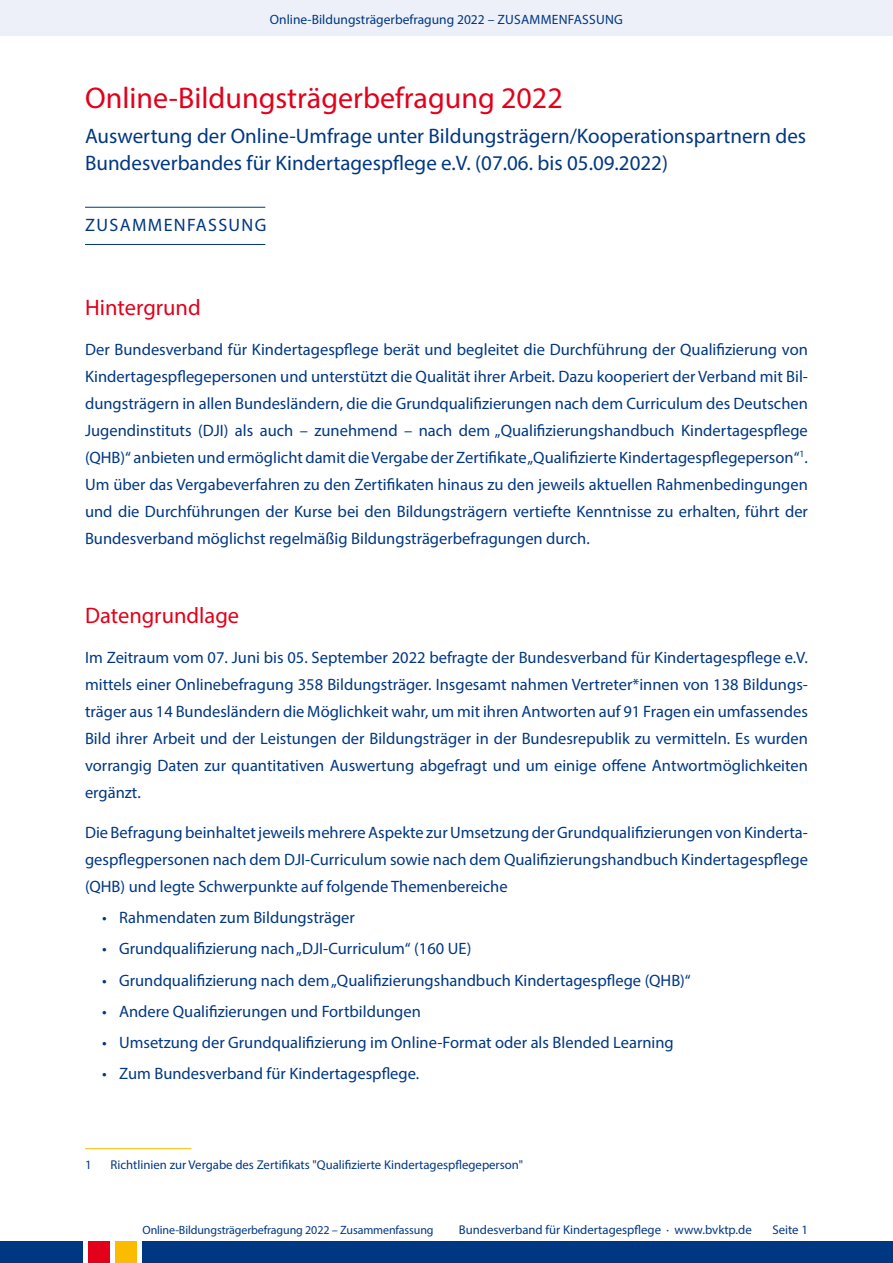
<style>
.page{position:relative;width:893px;height:1263px;background:#fff}
.page>*{position:absolute;margin:0;border:0;box-sizing:border-box;transform-origin:0 0}
.Überschrift_2_Ebene{font:30px "Myriad Pro";color:#e2001a}
.Überschrift_2_Ebene-2{font:22.5px "Myriad Pro";color:#e2001a}
.Text{font:21px/27px "Myriad Pro";color:#003782}
.Text-2{font:18px "Myriad Pro";letter-spacing:.075em;color:#003782}
.Text-3{font:16.5px/27px "Myriad Pro";color:#003782;text-align:justify}
.Text-4{font:13.5px "Myriad Pro";color:#003782}
.Fußnote{font:12.75px "Myriad Pro";color:#003782}
.t1{font:12px "Myriad Pro";letter-spacing:-.01em;color:#003782}
</style>
<div class="page">
<div style="left:0;top:1242px;width:893px;height:21px;background:#003782"></div>
<div style="left:84px;top:1242px;width:5px;height:21px;background:#fff"></div>
<div style="left:110px;top:1242px;width:5px;height:21px;background:#fff"></div>
<div style="left:136px;top:1242px;width:5px;height:21px;background:#fff"></div>
<div style="left:89px;top:1242px;width:21px;height:21px;background:#e2001a"></div>
<div style="left:115px;top:1242px;width:21px;height:21px;background:#fabb00"></div>
<hr style="left:85px;top:1148px;width:106px;height:1px;background:#fabb00">
<hr style="left:85px;top:207px;width:180px;height:1px;background:#003782">
<hr style="left:85px;top:244px;width:180px;height:1px;background:#003782">
<div style="left:0;top:0;width:893px;height:36px;background:#edf0f8"></div>
<p class="Text-4" style="left:270px;top:11px;width:355px">Online-Bildungsträgerbefragung 2022 – ZUSAMMENFASSUNG</p>
<p class="Überschrift_2_Ebene" style="left:85px;top:79px;width:479px">Online-Bildungsträgerbefragung 2022</p>
<p class="Text" style="left:85px;top:122px;width:723px">Auswertung der Online-Umfrage unter Bildungsträgern/Kooperationspartnern des<br>Bundesverbandes für Kindertagespflege e.V. (07.06. bis 05.09.2022)</p>
<p class="Text-2" style="left:85px;top:214px;width:183px">ZUSAMMENFASSUNG</p>
<p class="Überschrift_2_Ebene-2" style="left:85px;top:293px;width:117px">Hintergrund</p>
<p class="Text-3" style="left:85px;top:335px;width:724px">Der Bundesverband für Kindertagespflege berät und begleitet die Durchführung der Qualifizierung von Kindertagespflegepersonen und unterstützt die Qualität ihrer Arbeit. Dazu kooperiert der Verband mit Bil&shy;dungsträgern in allen Bundesländern, die die Grundqualifizierungen nach dem Curriculum des Deutschen Jugendinstituts (DJI) als auch – zunehmend – nach dem „Qualifizierungshandbuch Kindertagespflege (QHB)“ anbieten und ermöglicht damit die Vergabe der Zertifikate „Qualifizierte Kindertagespflegeperson“<sup>1</sup>.<br>Um über das Vergabeverfahren zu den Zertifikaten hinaus zu den jeweils aktuellen Rahmenbedingungen und die Durchführungen der Kurse bei den Bildungsträgern vertiefte Kenntnisse zu erhalten, führt der Bundesverband möglichst regelmäßig Bildungsträgerbefragungen durch.</p>
<p class="Überschrift_2_Ebene-2" style="left:85px;top:602px;width:156px">Datengrundlage</p>
<p class="Text-3" style="left:85px;top:644px;width:724px">Im Zeitraum vom 07. Juni bis 05. September 2022 befragte der Bundesverband für Kindertagespflege e.V. mittels einer Onlinebefragung 358 Bildungsträger. Insgesamt nahmen Vertreter*innen von 138 Bildungs&shy;träger aus 14 Bundesländern die Möglichkeit wahr, um mit ihren Antworten auf 91 Fragen ein umfassendes Bild ihrer Arbeit und der Leistungen der Bildungsträger in der Bundesrepublik zu vermitteln. Es wurden vorrangig Daten zur quantitativen Auswertung abgefragt und um einige offene Antwortmöglichkeiten ergänzt.</p>
<p class="Text-3" style="left:85px;top:818px;width:724px">Die Befragung beinhaltet jeweils mehrere Aspekte zur Umsetzung der Grundqualifizierungen von Kinderta&shy;gespflegpersonen nach dem DJI-Curriculum sowie nach dem Qualifizierungshandbuch Kindertagespflege (QHB) und legte Schwerpunkte auf folgende Themenbereiche</p>
<p class="Text-3" style="left:102px;top:904px;width:254px">• Rahmendaten zum Bildungsträger</p>
<p class="Text-3" style="left:102px;top:935px;width:371px">• Grundqualifizierung nach „DJI-Curriculum“ (160 UE)</p>
<p class="Text-3" style="left:102px;top:966px;width:590px">• Grundqualifizierung nach dem „Qualifizierungshandbuch Kindertagespflege (QHB)“</p>
<p class="Text-3" style="left:102px;top:997px;width:320px">• Andere Qualifizierungen und Fortbildungen</p>
<p class="Text-3" style="left:102px;top:1029px;width:573px">• Umsetzung der Grundqualifizierung im Online-Format oder als Blended Learning</p>
<p class="Text-3" style="left:102px;top:1060px;width:319px">• Zum Bundesverband für Kindertagespflege.</p>
<p class="Fußnote" style="left:85px;top:1157px;width:8px">1</p>
<p class="Fußnote" style="left:111px;top:1157px;width:414px">Richtlinien zur Vergabe des Zertifikats "Qualifizierte Kindertagespflegeperson"</p>
<p class="t1" style="left:143px;top:1222px;width:293px">Online-Bildungsträgerbefragung 2022 – Zusammenfassung</p>
<p class="Fußnote" style="left:459px;top:1222px;width:294px">Bundesverband für Kindertagespflege · www.bvktp.de</p>
<p class="Fußnote" style="left:772px;top:1222px;width:37px">Seite 1</p>
</div>
